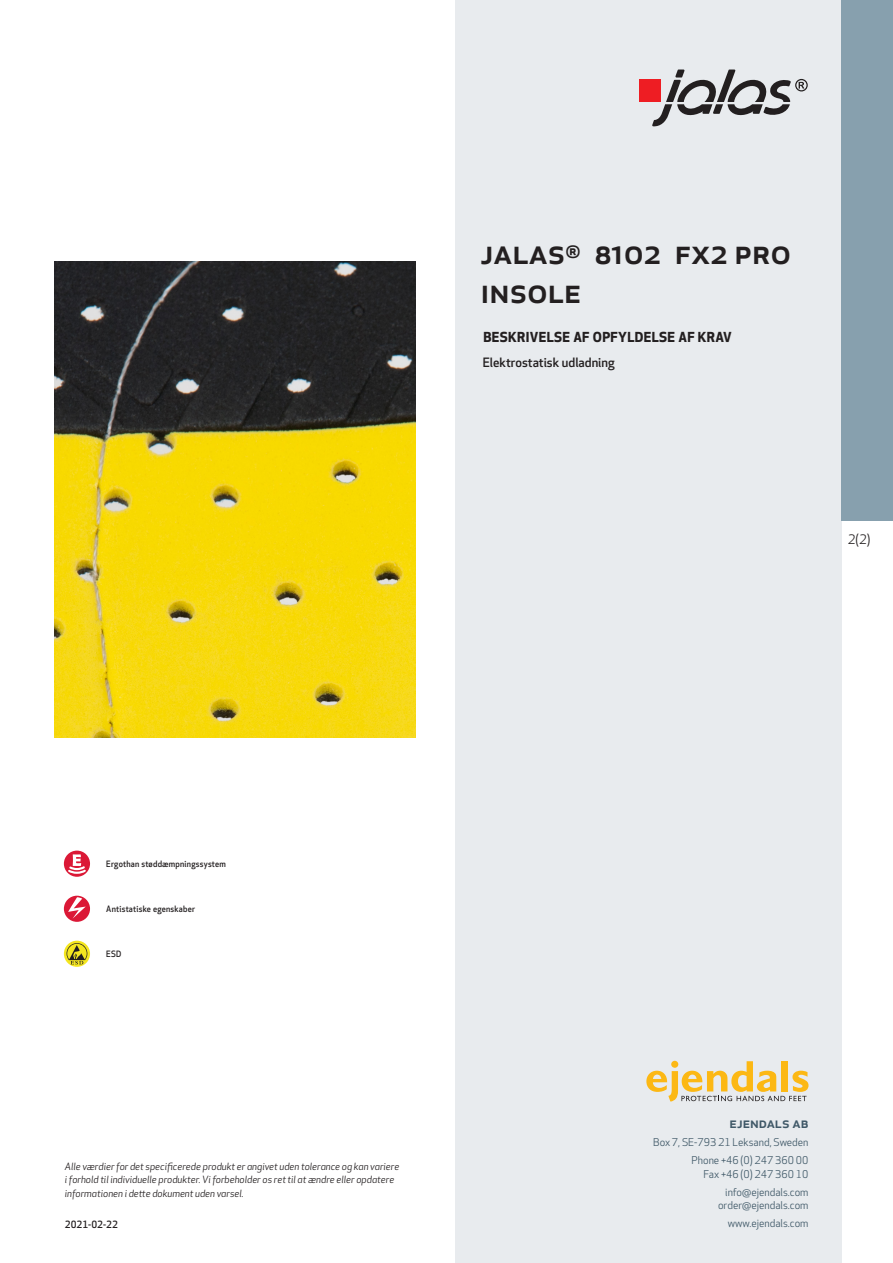
<style>
.page{position:relative;width:893px;height:1263px;background:#fff}
.page>*{position:absolute;margin:0;border:0;box-sizing:border-box;transform-origin:0 0}
.prodname{font:500 34.5px/39px "Apex New";color:#231f20}
.t1{font:500 15px "Apex New";color:#405968}
.Funktion_body{font:700 13.5px "Apex New";letter-spacing:.025em;color:#231f20}
.t2{font:12.75px "Apex New";color:#231f20}
.Funktion_body-2{font:500 12.6px "Apex New";color:#231f20}
.t3{font:10.5px/18px "Apex New";color:#405968;text-align:right}
.t4{font:italic 9.75px/13.5px "Apex New";color:#231f20}
.t5{font:500 9.75px "Apex New";color:#231f20}
.Funktion_body-3{font:500 8.55px "Apex New";letter-spacing:.025em;color:#231f20;scale:.95 1}
</style>
<div class="page">
<div style="left:455px;top:0;width:387px;height:1263px;background:#e8ebee"></div>
<svg style="left:646px;top:1061px;width:162px;height:40px"></svg>
<div style="left:842px;top:0;width:51px;height:520px;background:#87a0ae"></div>
<img style="left:54px;top:261px;width:361px;height:477px">
<div style="left:639px;top:80px;width:22px;height:22px;background:#ee1d23"></div>
<svg style="left:652px;top:70px;width:156px;height:56px"></svg>
<div style="left:64px;top:896px;width:26px;height:26px;background:#db1836;border-radius:50%"></div>
<svg style="left:68px;top:897px;width:18px;height:22px"></svg>
<svg style="left:64px;top:941px;width:26px;height:26px"></svg>
<svg style="left:67px;top:943px;width:20px;height:21px"></svg>
<div style="left:64px;top:851px;width:26px;height:26px;background:#db1836;border-radius:50%"></div>
<svg style="left:66px;top:854px;width:22px;height:21px"></svg>
<p class="prodname" style="left:480px;top:231px;width:312px">JALAS<sup>®</sup> 8102 FX2 PRO<br>INSOLE</p>
<p class="Funktion_body" style="left:483px;top:327px;width:250px">BESKRIVELSE AF OPFYLDELSE AF KRAV</p>
<p class="Funktion_body-2" style="left:483px;top:354px;width:133px">Elektrostatisk udladning</p>
<h3 class="t2" style="left:848px;top:531px;width:24px">2(2)</h3>
<p class="Funktion_body-3" style="left:106px;top:858px;width:128px">Ergothan støddæmpningssystem</p>
<p class="Funktion_body-3" style="left:106px;top:903px;width:95px">Antistatiske egenskaber</p>
<p class="Funktion_body-3" style="left:106px;top:948px;width:17px">ESD</p>
<p class="t4" style="left:65px;top:1159px;width:336px">Alle værdier for det specificerede produkt er angivet uden tolerance og kan variere i forhold til individuelle produkter. Vi forbeholder os ret til at ændre eller opdatere informationen i dette dokument uden varsel.</p>
<p class="t5" style="left:65px;top:1218px;width:54px">2021-02-22</p>
<h2 class="t1" style="left:729px;top:1113px;width:80px">ejendals ab</h2>
<p class="t3" style="left:653px;top:1133px;width:157px">Box 7, SE-793 21 Leksand, Sweden<br>Phone +46 (0) 247 360 00</p>
<p class="t3" style="left:703px;top:1165px;width:107px">Fax +46 (0) 247 360 10 info@ejendals.com</p>
<p class="t3" style="left:718px;top:1196px;width:92px">order@ejendals.com</p>
<p class="t3" style="left:728px;top:1215px;width:82px">www.ejendals.com</p>
</div>
